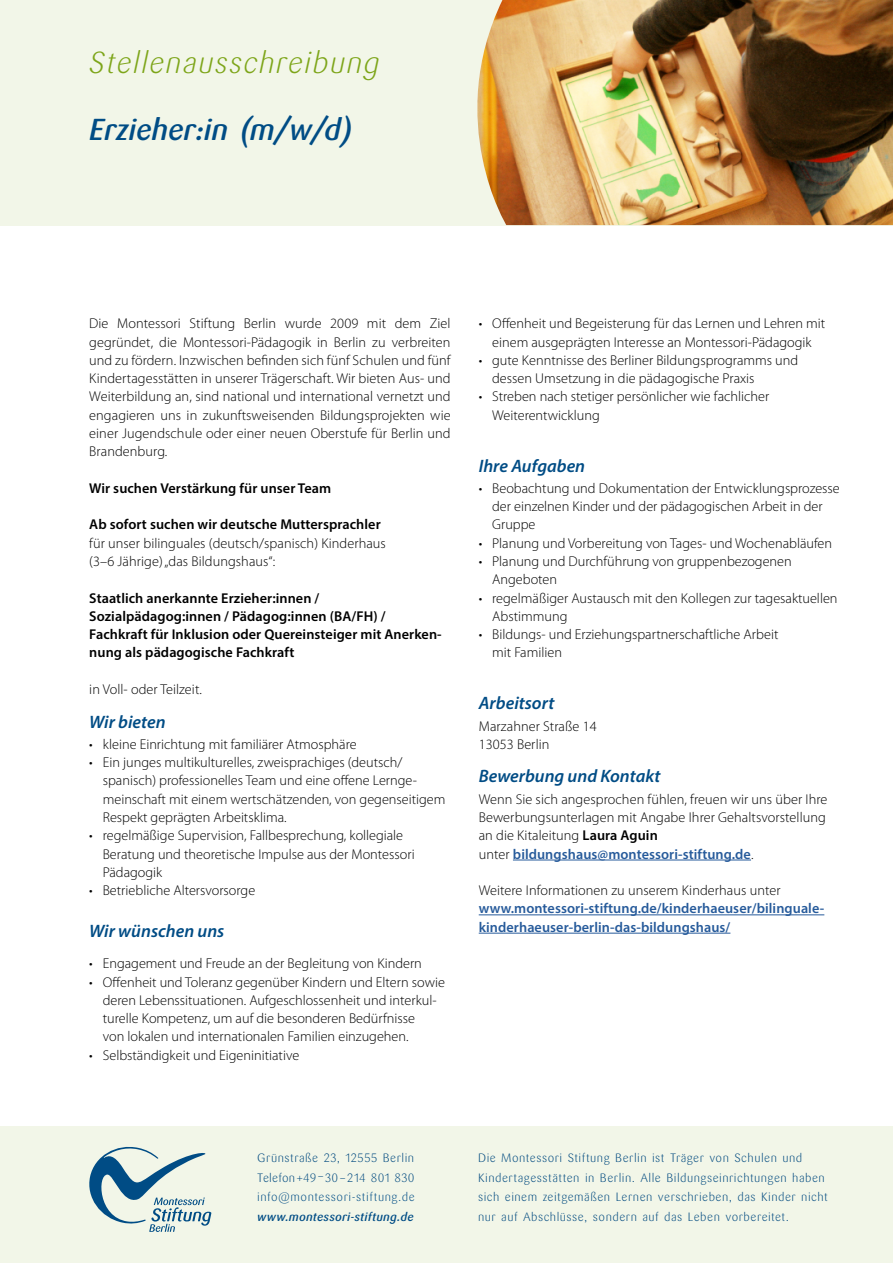
<style>
.page{position:relative;width:893px;height:1263px;background:#fff}
.page>*{position:absolute;margin:0;border:0;box-sizing:border-box;transform-origin:0 0}
.t1{font:italic 300 30px "Sari OT";letter-spacing:.04em;color:#7da519}
.t2{font:italic 500 30px "Sari OT";letter-spacing:-.005em;color:#004c85}
.t3{font:italic 600 18px "Myriad Pro";color:#004c85}
.t4{font:300 14.25px/18.3px "Myriad Pro";color:#000}
.t5{font:600 14.25px/18.3px "Myriad Pro";letter-spacing:.005em;color:#000}
.t6{font:600 14.25px/18.3px "Myriad Pro";letter-spacing:.005em;color:#275b9b}
.t7{font:300 12px/19.5px "Sari OT";letter-spacing:.04em;color:#00497f}
.t8{font:300 12px "Sari OT";letter-spacing:.045em;color:#004c85}
.t9{font:italic 500 12px "Sari OT";letter-spacing:.02em;color:#004c85}
.s1{font-weight:600}
.s2{font-weight:600;color:#275b9b}
</style>
<div class="page">
<div style="left:0;top:1127px;width:893px;height:136px;background:#f2f6e8"></div>
<hr style="left:513px;top:860px;width:238px;height:1px;background:#275b9b">
<hr style="left:479px;top:914px;width:345px;height:1px;background:#275b9b">
<hr style="left:479px;top:933px;width:251px;height:1px;background:#275b9b">
<div style="left:0;top:0;width:893px;height:225px;background:#f2f6e8"></div>
<img style="left:477px;top:0;width:416px;height:225px">
<svg style="left:89px;top:1146px;width:122px;height:86px"></svg>
<h1 class="t1" style="left:89px;top:43px;width:292px">Stellenausschreibung</h1>
<h1 class="t2" style="left:89px;top:110px;width:264px">Erzieher:in (m/w/d)</h1>
<p class="t4" style="left:89px;top:315px;width:363px;text-align:justify">Die Montessori Stiftung Berlin wurde 2009 mit dem Ziel gegründet, die Montessori-Pädagogik in Berlin zu verbreiten und zu fördern. Inzwischen befinden sich fünf Schulen und fünf Kindertagesstätten in unserer Trägerschaft. Wir bieten Aus- und Weiterbildung an, sind national und international vernetzt und engagieren uns in zukunftsweisenden Bildungsprojekten wie einer Jugendschule oder einer neuen Oberstufe für Berlin und Brandenburg.</p>
<p class="t5" style="left:89px;top:479px;width:243px">Wir suchen Verstärkung für unser Team</p>
<p class="t5" style="left:89px;top:515px;width:293px">Ab sofort suchen wir deutsche Muttersprachler</p>
<p class="t4" style="left:89px;top:534px;width:298px">für unser bilinguales (deutsch/spanisch) Kinderhaus (3–6 Jährige) „das Bildungshaus“:</p>
<p class="t5" style="left:89px;top:588px;width:354px">Staatlich anerkannte Erzieher:innen / Sozialpädagog:innen / Pädagog:innen (BA/FH) / Fachkraft für Inklusion oder Quereinsteiger mit Anerken&shy;nung als pädagogische Fachkraft</p>
<p class="t4" style="left:89px;top:680px;width:114px">in Voll- oder Teilzeit.</p>
<p class="t3" style="left:89px;top:710px;width:78px">Wir bieten</p>
<p class="t4" style="left:89px;top:735px;width:269px">• kleine Einrichtung mit familiärer Atmosphäre</p>
<p class="t4" style="left:103px;top:753px;width:344px;text-indent:-13px">• Ein junges multikulturelles, zweisprachiges (deutsch/ spanisch) professionelles Team und eine offene Lernge&shy;meinschaft mit einem wertschätzenden, von gegenseitigem Respekt geprägten Arbeitsklima.</p>
<p class="t4" style="left:103px;top:827px;width:313px;text-indent:-13px">• regelmäßige Supervision, Fallbesprechung, kollegiale<br>Beratung und theoretische Impulse aus der Montessori<br>Pädagogik</p>
<p class="t4" style="left:89px;top:881px;width:167px">• Betriebliche Altersvorsorge</p>
<p class="t3" style="left:89px;top:920px;width:137px">Wir wünschen uns</p>
<p class="t4" style="left:89px;top:955px;width:334px">• Engagement und Freude an der Begleitung von Kindern</p>
<p class="t4" style="left:103px;top:973px;width:344px;text-indent:-13px">• Offenheit und Toleranz gegenüber Kindern und Eltern sowie deren Lebenssituationen. Aufgeschlossenheit und interkul&shy;turelle Kompetenz, um auf die besonderen Bedürfnisse<br>von lokalen und internationalen Familien einzugehen.</p>
<p class="t4" style="left:89px;top:1046px;width:211px">• Selbständigkeit und Eigeninitiative</p>
<p class="t4" style="left:479px;top:315px;width:348px;text-align:center">• Offenheit und Begeisterung für das Lernen und Lehren mit einem ausgeprägten Interesse an Montessori-Pädagogik</p>
<p class="t4" style="left:492px;top:351px;width:307px;text-indent:-13px">• gute Kenntnisse des Berliner Bildungsprogramms und dessen Umsetzung in die pädagogische Praxis</p>
<p class="t4" style="left:492px;top:388px;width:278px;text-indent:-13px">• Streben nach stetiger persönlicher wie fachlicher<br>Weiterentwicklung</p>
<p class="t3" style="left:479px;top:454px;width:108px">Ihre Aufgaben</p>
<p class="t4" style="left:492px;top:479px;width:349px;text-indent:-13px">• Beobachtung und Dokumentation der Entwicklungsprozesse der einzelnen Kinder und der pädagogischen Arbeit in der<br>Gruppe</p>
<p class="t4" style="left:479px;top:534px;width:355px">• Planung und Vorbereitung von Tages- und Wochenabläufen</p>
<p class="t4" style="left:492px;top:552px;width:301px;text-indent:-13px">• Planung und Durchführung von gruppenbezogenen<br>Angeboten</p>
<p class="t4" style="left:492px;top:589px;width:347px;text-indent:-13px">• regelmäßiger Austausch mit den Kollegen zur tagesaktuellen<br>Abstimmung</p>
<p class="t4" style="left:492px;top:625px;width:288px;text-indent:-13px">• Bildungs- und Erziehungspartnerschaftliche Arbeit mit Familien</p>
<p class="t3" style="left:479px;top:692px;width:77px">Arbeitsort</p>
<p class="t4" style="left:479px;top:717px;width:120px">Marzahner Straße 14<br>13053 Berlin</p>
<p class="t3" style="left:479px;top:765px;width:183px">Bewerbung und Kontakt</p>
<p class="t4" style="left:479px;top:790px;width:350px">Wenn Sie sich angesprochen fühlen, freuen wir uns über Ihre Bewerbungsunterlagen mit Angabe Ihrer Gehaltsvorstellung an die Kitaleitung <span class="s1">Laura Aguin<br></span>unter <span class="s2">bildungshaus@montessori-stiftung.de</span>.</p>
<p class="t4" style="left:479px;top:881px;width:303px">Weitere Informationen zu unserem Kinderhaus unter</p>
<p class="t6" style="left:479px;top:899px;width:347px">www.montessori-stiftung.de/kinderhaeuser/bilinguale&shy;kinderhaeuser-berlin-das-bildungshaus/</p>
<p class="t7" style="left:257px;top:1148px;width:159px">Grünstraße 23, 12555 Berlin<br>Telefon +49 – 30 – 214 801 830</p>
<p class="t8" style="left:257px;top:1189px;width:159px">info@montessori-stiftung.de</p>
<p class="t9" style="left:257px;top:1209px;width:158px">www.montessori-stiftung.de</p>
<p class="t7" style="left:478px;top:1148px;width:351px">Die Montessori Stiftung Berlin ist Träger von Schulen und Kindertagesstätten in Berlin. Alle Bildungseinrichtungen haben sich einem zeitgemäßen Lernen verschrieben, das Kinder nicht nur auf Abschlüsse, sondern auf das Leben vorbereitet.</p>
</div>
